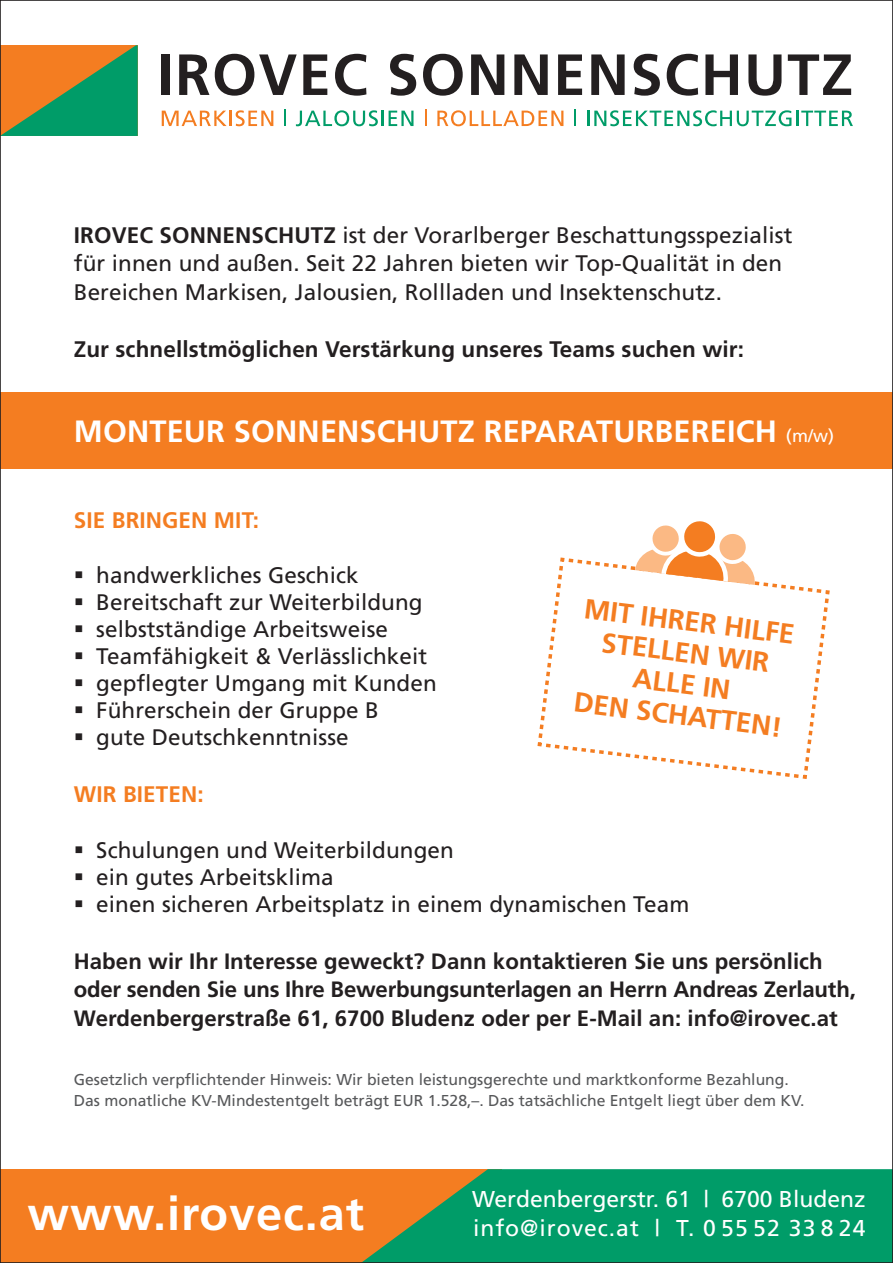
<style>
.page{position:relative;width:893px;height:1263px;background:#fff}
.page>*{position:absolute;margin:0;border:0;box-sizing:border-box;transform-origin:0 0}
.t1{font:700 46.95px "Frutiger";letter-spacing:.02em;color:#fff}
.t2{font:700 30.75px "Frutiger";letter-spacing:.005em;color:#fff}
.t3{font:700 27.9px/31.3px "Frutiger";color:#f47d21;text-align:center}
.t4{font:22.95px/28.8px "Frutiger";color:#fff}
.t5{font:22.5px/28.5px "Frutiger";letter-spacing:.005em;color:#231f20}
.t6{font:700 22.5px "Frutiger";letter-spacing:.005em;color:#231f20}
.t7{font:700 22.5px "Frutiger";color:#f47d21}
.t8{font:700 22.2px/28.5px "Frutiger";letter-spacing:.005em;color:#231f20}
.t9{font:15.75px/21px "Frutiger";color:#57585a}
.s1{font-weight:700}
.s2{font-weight:400;font-size:18px}
</style>
<div class="page">
<div style="left:0;top:393px;width:893px;height:76px;background:#f47d21"></div>
<svg style="left:2px;top:45px;width:136px;height:91px;background:#778c45"></svg>
<svg style="left:162px;top:110px;width:111px;height:16px"></svg>
<svg style="left:284px;top:109px;width:2px;height:17px"></svg>
<svg style="left:296px;top:110px;width:117px;height:16px"></svg>
<svg style="left:425px;top:109px;width:1px;height:17px"></svg>
<svg style="left:437px;top:110px;width:126px;height:16px"></svg>
<svg style="left:574px;top:109px;width:2px;height:17px"></svg>
<hr style="left:587px;top:111px;width:3px;height:15px;background:#009c68">
<svg style="left:594px;top:110px;width:259px;height:16px"></svg>
<div style="left:162px;top:54px;width:8px;height:41px;background:#231f20"></div>
<svg style="left:179px;top:54px;width:30px;height:41px"></svg>
<svg style="left:215px;top:54px;width:82px;height:42px"></svg>
<svg style="left:303px;top:54px;width:24px;height:41px"></svg>
<svg style="left:335px;top:54px;width:31px;height:42px"></svg>
<svg style="left:390px;top:54px;width:26px;height:42px"></svg>
<svg style="left:423px;top:54px;width:40px;height:42px"></svg>
<svg style="left:471px;top:54px;width:33px;height:41px"></svg>
<svg style="left:514px;top:54px;width:34px;height:41px"></svg>
<svg style="left:558px;top:54px;width:24px;height:41px"></svg>
<svg style="left:591px;top:54px;width:34px;height:41px"></svg>
<svg style="left:634px;top:54px;width:26px;height:42px"></svg>
<svg style="left:667px;top:54px;width:31px;height:42px"></svg>
<svg style="left:705px;top:54px;width:33px;height:41px"></svg>
<svg style="left:748px;top:54px;width:33px;height:42px"></svg>
<svg style="left:788px;top:54px;width:63px;height:41px"></svg>
<div style="left:0;top:1169px;width:502px;height:94px;background:#f47d21"></div>
<svg style="left:363px;top:1169px;width:528px;height:92px;background:#1f985e"></svg>
<svg style="left:537px;top:521px;width:293px;height:258px"></svg>
<p class="t5" style="left:74px;top:221px;width:720px"><span class="s1">IROVEC SONNENSCHUTZ</span> ist der Vorarlberger Beschattungsspezialist für innen und außen. Seit 22 Jahren bieten wir Top-Qualität in den<br>Bereichen Markisen, Jalousien, Rollladen und Insektenschutz.</p>
<p class="t6" style="left:74px;top:336px;width:672px">Zur schnellstmöglichen Verstärkung unseres Teams suchen wir:</p>
<h2 class="t2" style="left:74px;top:414px;width:762px">MONTEUR SONNENSCHUTZ REPARATURBEREICH <span class="s2">(m/w)</span></h2>
<p class="t7" style="left:74px;top:507px;width:51px">Sie brin</p>
<p class="t7" style="left:162px;top:507px;width:98px">genmit:</p>
<p class="t5" style="left:74px;top:561px;width:287px">▪ handwerkliches Geschick</p>
<p class="t5" style="left:74px;top:588px;width:350px">▪ Bereitschaft zur Weiterbildung</p>
<p class="t5" style="left:74px;top:615px;width:316px">▪ selbstständige Arbeitsweise</p>
<p class="t5" style="left:74px;top:642px;width:355px">▪ Teamfähigkeit &amp; Verlässlichkeit</p>
<p class="t5" style="left:74px;top:669px;width:364px">▪ gepflegter Umgang mit Kunden</p>
<p class="t5" style="left:74px;top:696px;width:307px">▪ Führerschein der Gruppe B</p>
<p class="t5" style="left:74px;top:723px;width:276px">▪ gute Deutschkenntnisse</p>
<p class="t7" style="left:74px;top:781px;width:63px">Wir bieten</p>
<p class="t7" style="left:197px;top:781px;width:8px">:</p>
<p class="t5" style="left:74px;top:836px;width:382px">▪ Schulungen und Weiterbildungen</p>
<p class="t5" style="left:74px;top:863px;width:261px">▪ ein gutes Arbeitsklima</p>
<p class="t5" style="left:74px;top:890px;width:617px">▪ einen sicheren Arbeitsplatz in einem dynamischen Team</p>
<p class="t8" style="left:74px;top:947px;width:783px">Haben wir Ihr Interesse geweckt? Dann kontaktieren Sie uns persönlich oder senden Sie uns Ihre Bewerbungsunterlagen an Herrn Andreas Zerlauth,<br>Werdenbergerstraße 61, 6700 Bludenz oder per E-Mail an: info@irovec.at</p>
<p class="t3" style="left:586px;top:593px;width:213px;rotate:7deg">MIT IHRER HILFE<br>STELLEN WIR<br>ALLE IN<br>DEN SCHATTEN!</p>
<p class="t9" style="left:74px;top:1069px;width:732px">Gesetzlich verpflichtender Hinweis: Wir bieten leistungsgerechte und marktkonforme Bezahlung.<br>Das monatliche KV-Mindestentgelt beträgt EUR 1.528,–. Das tatsächliche Entgelt liegt über dem KV.</p>
<h1 class="t1" style="left:28px;top:1186px;width:338px">www.irovec.at</h1>
<p class="t4" style="left:472px;top:1184px;width:395px">Werdenbergerstr. 61 | 6700 Bludenz info@irovec.at | T. 0 55 52 33 8 24</p>
</div>
